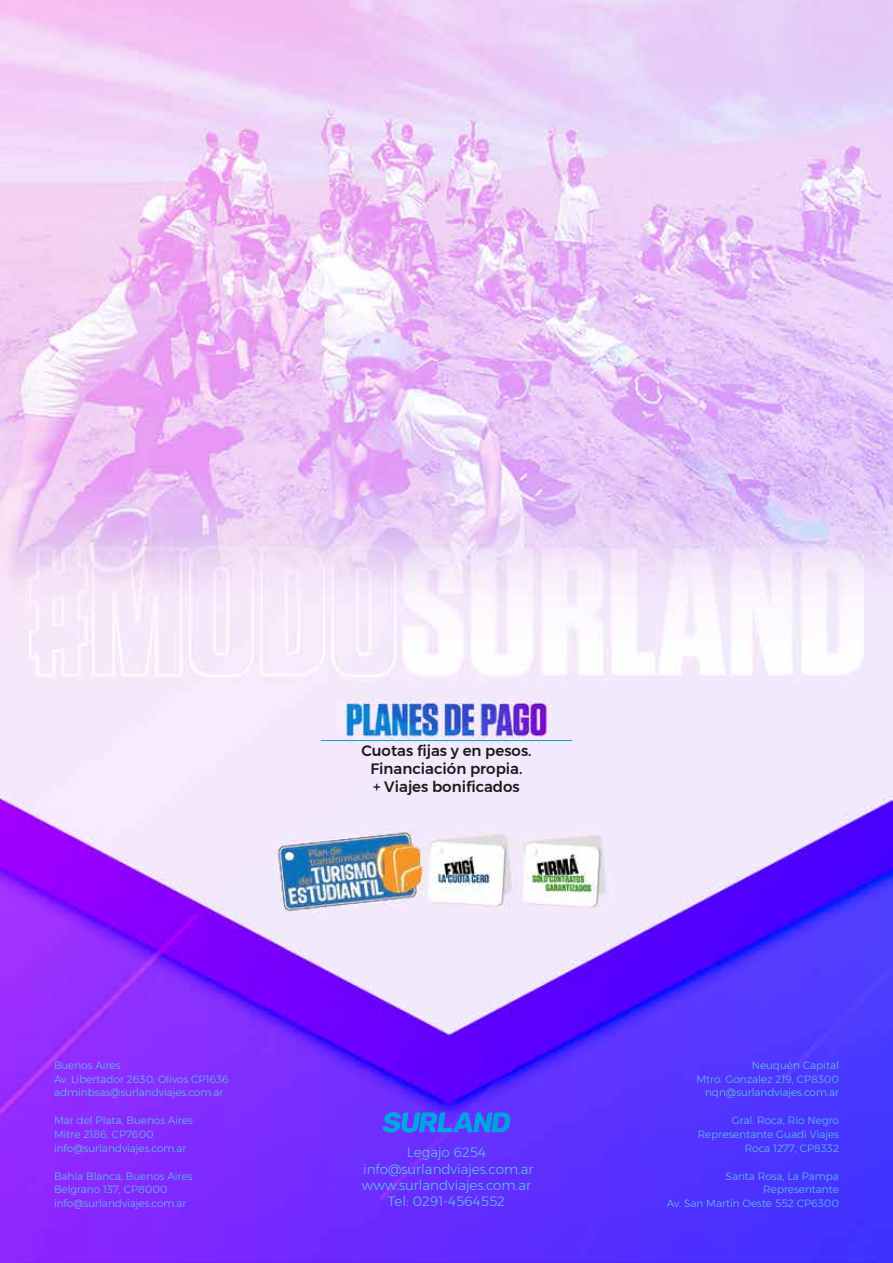
<style>
.page{position:relative;width:893px;height:1263px;background:#fff}
.page>*{position:absolute;margin:0;border:0;box-sizing:border-box;transform-origin:0 0}
.t1{font:500 15px/18px "Montserrat";color:#1a1a1a;text-align:center}
.t2{font:300 13.5px/16.2px "Montserrat";color:#5dc4db;text-align:center}
.t3{font:300 10.5px/13.6px "Montserrat";color:#5dc4db}
</style>
<div class="page">
<img style="left:0;top:0;width:893px;height:1263px">
<svg style="left:383px;top:1112px;width:110px;height:20px;background:#2b74ee"></svg>
<hr style="left:321px;top:740px;width:251px;height:1px;background:#09a1c6">
<p class="t3" style="left:54px;top:1058px;width:176px">Buenos Aires<br>Av. Libertador 2630, Olivos CP1636 adminbsas@surlandviajes.com.ar</p>
<h1 class="t1" style="left:361px;top:742px;width:172px">Cuotas fijas y en pesos.<br>Financiación propia.<br>+ Viajes bonificados</h1>
<p class="t3" style="left:696px;top:1058px;width:144px;text-align:right">Neuquén Capital<br>Mtro. Gonzalez 219, CP8300 nqn@surlandviajes.com.ar</p>
<p class="t3" style="left:698px;top:1113px;width:143px;text-align:right">Gral. Roca, Río Negro<br>Representante Guadi Viajes<br>Roca 1277, CP8332</p>
<p class="t3" style="left:54px;top:1113px;width:140px">Mar del Plata, Buenos Aires<br>Mitre 2186, CP7600 info@surlandviajes.com.ar</p>
<p class="t2" style="left:362px;top:1144px;width:173px">Legajo 6254 info@surlandviajes.com.ar www.surlandviajes.com.ar<br>Tel: 0291-4564552</p>
<p class="t3" style="left:54px;top:1169px;width:140px">Bahía Blanca, Buenos Aires<br>Belgrano 137, CP8000 info@surlandviajes.com.ar</p>
<p class="t3" style="left:667px;top:1169px;width:174px;text-align:right">Santa Rosa, La Pampa<br>Representante<br>Av. San Martín Oeste 552 CP6300</p>
</div>
